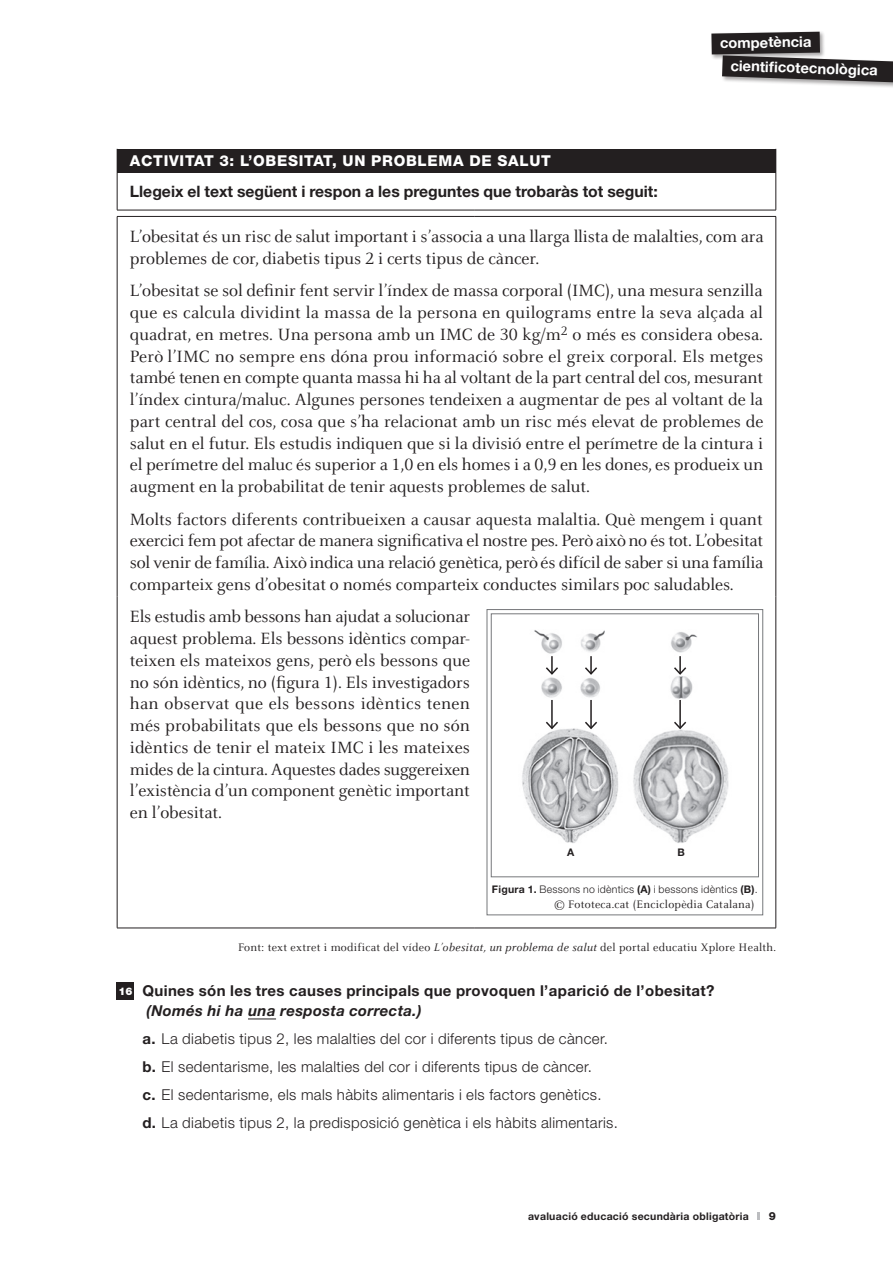
<style>
.page{position:relative;width:893px;height:1263px;background:#fff}
.page>*{position:absolute;margin:0;border:0;box-sizing:border-box;transform-origin:0 0}
.TEXTE_PER_LLEGIR_ESO{font:18px/21.8px "Celeste";letter-spacing:-.005em;color:#231f20;text-align:justify}
.ACTIVITAT_EXPLICACIÓ{font:700 15.75px "Helvetica Neue";color:#231f20}
.OPCIONS_RESPOSTA_CAT{font:300 15px "Helvetica Neue";letter-spacing:.025em;color:#231f20}
.PREGUNTA_CATALÀ_ESO{font:700 15px/19.5px "Helvetica Neue";letter-spacing:.025em;color:#231f20}
.ACTIVITAT_TITOL_ESO{font:800 15px "Helvetica Neue";letter-spacing:.05em;color:#fff}
.t1{font:700 14.7px "Helvetica Neue";color:#fff}
.FONT_1111{font:12px "Celeste";letter-spacing:.02em;color:#231f20}
.t2{font:800 11.25px "Helvetica Neue";color:#231f20}
.t3{font:300 10.5px "Helvetica Neue";letter-spacing:.025em;color:#231f20}
.t4{font:700 10.5px "Helvetica Neue";letter-spacing:.025em;color:#231f20}
.t5{font:900 10.5px "Helvetica Neue";color:#fff}
.s1{font-family:"Celeste Caps"}
.s2{font-weight:700}
.s3{font-style:italic}
</style>
<div class="page">
<svg style="left:758px;top:1212px;width:2px;height:8px"></svg>
<div style="left:721px;top:54px;width:172px;height:35px;background:#231f20;opacity:.4"></div>
<div style="left:710px;top:30px;width:116px;height:30px;background:#231f20;opacity:.4"></div>
<svg style="left:711px;top:32px;width:182px;height:51px"></svg>
<svg style="left:248px;top:1018px;width:28px;height:1px"></svg>
<div style="left:117px;top:149px;width:659px;height:23px;background:#231f20"></div>
<svg style="left:776px;top:149px;width:1px;height:23px"></svg>
<hr style="left:117px;top:172px;width:1px;height:38px;background:#231f20">
<hr style="left:776px;top:172px;width:1px;height:38px;background:#231f20">
<hr style="left:117px;top:210px;width:357px;height:1px;background:#231f20">
<hr style="left:474px;top:210px;width:302px;height:1px;background:#231f20">
<hr style="left:117px;top:216px;width:357px;height:1px;background:#231f20">
<hr style="left:117px;top:217px;width:1px;height:379px;background:#231f20">
<hr style="left:474px;top:216px;width:302px;height:1px;background:#231f20">
<hr style="left:776px;top:217px;width:1px;height:379px;background:#231f20">
<hr style="left:117px;top:596px;width:1px;height:332px;background:#231f20">
<hr style="left:776px;top:596px;width:1px;height:332px;background:#231f20">
<hr style="left:117px;top:928px;width:357px;height:1px;background:#231f20">
<hr style="left:474px;top:928px;width:302px;height:1px;background:#231f20">
<img style="left:522px;top:630px;width:207px;height:213px">
<div style="left:491px;top:613px;width:268px;height:264px;border:1px solid #76787b"></div>
<div style="left:487px;top:609px;width:276px;height:306px;border:1px solid #76787b"></div>
<div style="left:117px;top:983px;width:17px;height:17px;background:#231f20"></div>
<svg style="left:544px;top:656px;width:16px;height:20px"></svg>
<hr style="left:551px;top:700px;width:2px;height:28px;background:#231f20">
<svg style="left:544px;top:720px;width:16px;height:10px"></svg>
<svg style="left:583px;top:656px;width:16px;height:20px"></svg>
<hr style="left:590px;top:700px;width:2px;height:28px;background:#231f20">
<svg style="left:583px;top:720px;width:16px;height:10px"></svg>
<svg style="left:672px;top:656px;width:16px;height:20px"></svg>
<hr style="left:679px;top:700px;width:2px;height:28px;background:#231f20">
<svg style="left:672px;top:720px;width:16px;height:10px"></svg>
<p class="t1" style="left:720px;top:34px;width:93px;rotate:-1deg">competència</p>
<p class="t1" style="left:731px;top:56px;width:149px;rotate:2deg">cientifi cotecnològica</p>
<p class="ACTIVITAT_TITOL_ESO" style="left:130px;top:152px;width:422px">ACTIVITAT 3: L’OBESITAT, UN PROBLEMA DE SALUT</p>
<p class="ACTIVITAT_EXPLICACIÓ" style="left:130px;top:182px;width:529px">Llegeix el text següent i respon a les preguntes que trobaràs tot seguit:</p>
<p class="TEXTE_PER_LLEGIR_ESO" style="left:130px;top:226px;width:635px">L’obesitat és un risc de salut important i s’associa a una llarga llista de malalties, com ara problemes de cor, diabetis tipus <span class="s1">2</span> i certs tipus de càncer.</p>
<p class="TEXTE_PER_LLEGIR_ESO" style="left:130px;top:281px;width:635px">L’obesitat se sol definir fent servir l’índex de massa corporal (IMC), una mesura senzilla que es calcula dividint la massa de la persona en quilograms entre la seva alçada al quadrat, en metres. Una persona amb un IMC de <span class="s1">30</span> kg/m<sup>2</sup> o més es considera obesa.<br>Però l’IMC no sempre ens dóna prou informació sobre el greix corporal. Els metges també tenen en compte quanta massa hi ha al voltant de la part central del cos, mesurant l’índex cintura/maluc. Algunes persones tendeixen a augmentar de pes al voltant de la part central del cos, cosa que s’ha relacionat amb un risc més elevat de problemes de salut en el futur. Els estudis indiquen que si la divisió entre el perímetre de la cintura i el perímetre del maluc és superior a <span class="s1">1,0</span> en els homes i a <span class="s1">0,9</span> en les dones, es produeix un augment en la probabilitat de tenir aquests problemes de salut.</p>
<p class="TEXTE_PER_LLEGIR_ESO" style="left:130px;top:509px;width:635px">Molts factors diferents contribueixen a causar aquesta malaltia. Què mengem i quant exercici fem pot afectar de manera significativa el nostre pes. Però això no és tot. L’obesitat sol venir de família. Això indica una relació genètica, però és difícil de saber si una família comparteix gens d’obesitat o només comparteix conductes similars poc saludables.</p>
<p class="TEXTE_PER_LLEGIR_ESO" style="left:130px;top:606px;width:342px">Els estudis amb bessons han ajudat a solucionar aquest problema. Els bessons idèntics compar&shy;teixen els mateixos gens, però els bessons que no són idèntics, no (figura <span class="s1">1</span>). Els investigadors han observat que els bessons idèntics tenen més probabilitats que els bessons que no són idèntics de tenir el mateix IMC i les mateixes mides de la cintura. Aquestes dades suggereixen l’existència d’un component genètic important en l’obesitat.</p>
<p class="t4" style="left:567px;top:846px;width:9px">A</p>
<p class="t4" style="left:678px;top:846px;width:9px">B</p>
<p class="t3" style="left:492px;top:883px;width:267px"><span class="s2">Figura 1.</span> Bessons no idèntics <span class="s2">(A)</span> i bessons idèntics <span class="s2">(B)</span>.</p>
<p class="FONT_1111" style="left:555px;top:898px;width:201px">© Fototeca.cat (Enciclopèdia Catalana)</p>
<p class="FONT_1111" style="left:238px;top:941px;width:539px">Font: text extret i modificat del vídeo <span class="s3">L’obesitat, un problema de salut</span> del portal educatiu Xplore Health.</p>
<p class="t5" style="left:119px;top:985px;width:15px">16</p>
<p class="PREGUNTA_CATALÀ_ESO" style="left:142px;top:981px;width:574px">Quines són les tres causes principals que provoquen l’aparició de l’obesitat? <span class="s3">(Només hi ha una resposta correcta.)</span></p>
<p class="OPCIONS_RESPOSTA_CAT" style="left:142px;top:1029px;width:467px"><span class="s2">a.</span> La diabetis tipus 2, les malalties del cor i diferents tipus de càncer.</p>
<p class="OPCIONS_RESPOSTA_CAT" style="left:142px;top:1057px;width:451px"><span class="s2">b.</span> El sedentarisme, les malalties del cor i diferents tipus de càncer.</p>
<p class="OPCIONS_RESPOSTA_CAT" style="left:142px;top:1085px;width:461px"><span class="s2">c.</span> El sedentarisme, els mals hàbits alimentaris i els factors genètics.</p>
<p class="OPCIONS_RESPOSTA_CAT" style="left:142px;top:1113px;width:477px"><span class="s2">d.</span> La diabetis tipus 2, la predisposició genètica i els hàbits alimentaris.</p>
<p class="t4" style="left:528px;top:1210px;width:222px">avaluació educació secundària obligatòria</p>
<p class="t2" style="left:769px;top:1209px;width:9px">9</p>
</div>
